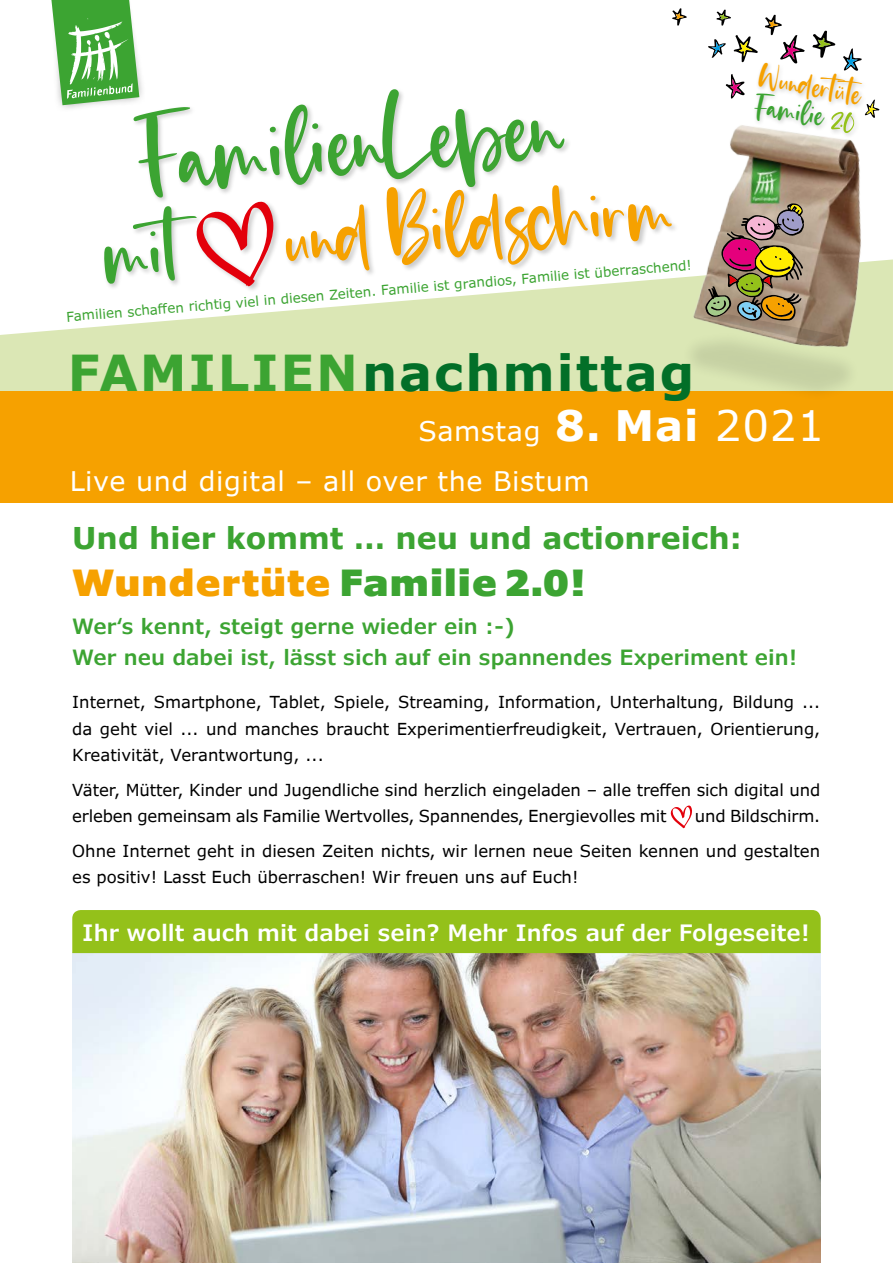
<style>
.page{position:relative;width:893px;height:1263px;background:#fff}
.page>*{position:absolute;margin:0;border:0;box-sizing:border-box;transform-origin:0 0}
.t1{font:133.8px "Eastwood";color:#3ca432}
.t2{font:112.5px "Eastwood";color:#f6a100}
.t3{font:700 49.5px "Verdana Pro";letter-spacing:.04em;color:#026f28}
.t4{font:43.05px "Eastwood";color:#f6a100}
.t5{font:43.05px "Eastwood";color:#3ca432}
.t6{font:900 36px "Verdana Pro";letter-spacing:.03em;color:#3ca432}
.t7{font:700 30px "Verdana Pro";color:#3ca432}
.t8{font:27px/50.4px "Verdana Pro";letter-spacing:.02em;color:#fff}
.t9{font:600 22.5px "Verdana Pro";color:#fff}
.t10{font:600 21px/30.9px "Verdana Pro";color:#3ca432}
.t11{font:16.5px/26.4px "Verdana Pro";letter-spacing:-.005em;color:#000;text-align:justify}
.t12{font:13.5px "Verdana Pro";color:#3ca432}
.s1{color:#3ca432}
.s2{font-size:52.2px;color:#94c11a}
.s3{font-weight:700;font-size:42px}
.s4{font-size:42px}
.s5{color:#f6a100}
</style>
<div class="page">
<svg style="left:0;top:277px;width:893px;height:114px;fill:#dbe7b5"></svg>
<div style="left:0;top:391px;width:893px;height:112px;background:#f6a100"></div>
<div style="left:50px;top:0;width:96px;height:112px;background:#000;opacity:.52"></div>
<svg style="left:51px;top:0;width:88px;height:105px"></svg>
<div style="left:752px;top:60px;width:116px;height:79px;background:#000;opacity:.21"></div>
<div style="left:132px;top:88px;width:440px;height:117px;background:#000;opacity:.21"></div>
<div style="left:102px;top:184px;width:577px;height:107px;background:#000;opacity:.21"></div>
<div style="left:195px;top:200px;width:86px;height:94px;background:#000;opacity:.21"></div>
<svg style="left:195px;top:199px;width:78px;height:88px"></svg>
<img style="left:72px;top:953px;width:749px;height:310px">
<svg style="left:670px;top:805px;width:22px;height:23px"></svg>
<div style="left:72px;top:910px;width:749px;height:43px;background:#94c11a"></div>
<img style="left:682px;top:113px;width:211px;height:245px">
<svg style="left:843px;top:48px;width:19px;height:23px"></svg>
<svg style="left:708px;top:39px;width:18px;height:19px"></svg>
<svg style="left:672px;top:8px;width:15px;height:18px"></svg>
<svg style="left:734px;top:35px;width:24px;height:27px"></svg>
<svg style="left:865px;top:99px;width:14px;height:19px"></svg>
<svg style="left:726px;top:74px;width:19px;height:25px"></svg>
<svg style="left:812px;top:30px;width:23px;height:28px"></svg>
<svg style="left:765px;top:15px;width:40px;height:49px"></svg>
<svg style="left:716px;top:10px;width:15px;height:16px"></svg>
<svg style="left:681px;top:331px;width:179px;height:61px;background:#cfd7a6"></svg>
<svg style="left:702px;top:203px;width:137px;height:140px;background:#a78e74"></svg>
<h1 class="t1" style="left:133px;top:101px;width:425px;rotate:-5deg">FamilienLeben</h1>
<h2 class="t2" style="left:101px;top:205px;width:574px;rotate:-5deg"><span class="s1">mit</span> und Bildschirm</h2>
<p class="t12" style="left:66px;top:309px;width:629px;rotate:-5deg">Familien schaffen richtig viel in diesen Zeiten. Familie ist grandios, Familie ist überraschend!</p>
<h3 class="t3" style="left:68px;top:341px;width:628px"><span class="s1">FAMILIEN</span>nachmittag</h3>
<h3 class="t4" style="left:763px;top:58px;width:104px;rotate:10deg">Wundertu.te</h3>
<h3 class="t5" style="left:759px;top:85px;width:105px;rotate:10deg">Familie<span class="s2">2.0</span></h3>
<h3 class="t8" style="left:70px;top:406px;width:756px;text-indent:349px">Samstag <span class="s3">8. Mai</span> <span class="s4">2021<br></span>Live und digital – all over the Bistum</h3>
<h3 class="t7" style="left:72px;top:519px;width:671px">Und hier kommt … neu und actionreich:</h3>
<h3 class="t6" style="left:72px;top:559px;width:515px"><span class="s5">Wundertüte</span> Familie 2.0!</h3>
<p class="t10" style="left:72px;top:611px;width:727px">Wer‘s kennt, steigt gerne wieder ein :-)<br>Wer neu dabei ist, lässt sich auf ein spannendes Experiment ein!</p>
<p class="t11" style="left:72px;top:689px;width:749px">Internet, Smartphone, Tablet, Spiele, Streaming, Information, Unterhaltung, Bildung ... da geht viel ... und manches braucht Experimentierfreudigkeit, Vertrauen, Orientierung, Kreativität, Verantwortung, ...</p>
<p class="t11" style="left:72px;top:777px;width:750px">Väter, Mütter, Kinder und Jugendliche sind herzlich eingeladen – alle treffen sich digital und erleben gemeinsam als Familie Wertvolles, Spannendes, Energievolles mit</p>
<p class="t11" style="left:72px;top:799px;width:749px;line-height:35px;text-align:right">und Bildschirm.<br>Ohne Internet geht in diesen Zeiten nichts, wir lernen neue Seiten kennen und gestalten</p>
<p class="t11" style="left:72px;top:864px;width:508px">es positiv! Lasst Euch überraschen! Wir freuen uns auf Euch!</p>
<h3 class="t9" style="left:82px;top:918px;width:729px">Ihr wollt auch mit dabei sein? Mehr Infos auf der Folgeseite!</h3>
</div>
